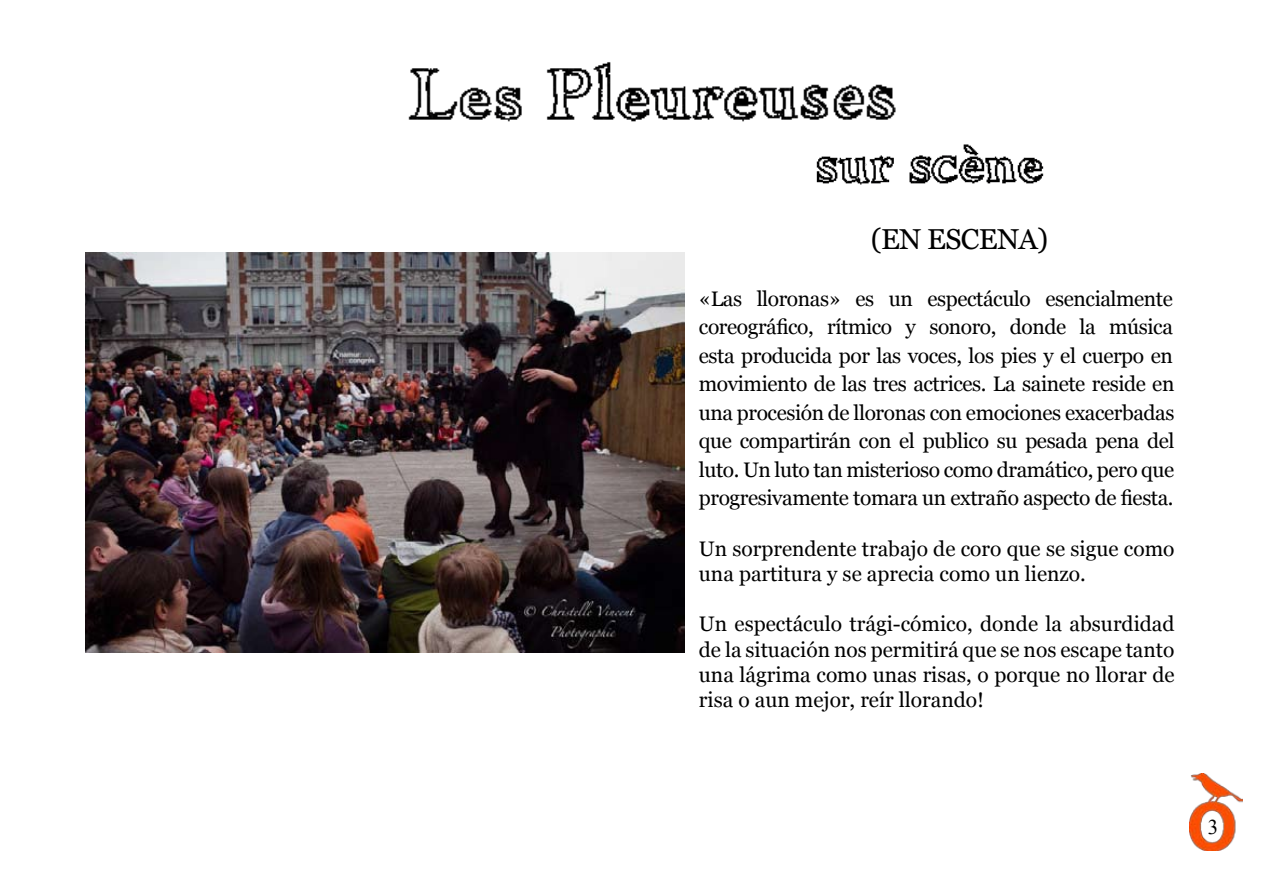
<style>
.page{position:relative;width:1263px;height:893px;background:#fff}
.page>*{position:absolute;margin:0;border:0;box-sizing:border-box;transform-origin:0 0}
.t1{font:28.8px "Georgia";letter-spacing:-.02em;color:#000}
.t2{font:21px/28.5px "Georgia";color:#000;text-align:justify}
.t3{font:21px "Times New Roman";color:#000}
</style>
<div class="page">
<img style="left:816px;top:144px;width:228px;height:41px">
<img style="left:408px;top:62px;width:530px;height:90px">
<img style="left:1189px;top:774px;width:54px;height:77px">
<img style="left:85px;top:252px;width:600px;height:400px">
<h1 class="t1" style="left:871px;top:221px;width:179px">(EN ESCENA)</h1>
<p class="t2" style="left:699px;top:285px;width:477px">«Las lloronas» es un espectáculo esencialmente coreográfico, rítmico y sonoro, donde la música esta producida por las voces, los pies y el cuerpo en movimiento de las tres actrices. La sainete reside en una procesión de lloronas con emociones exacerbadas que compartirán con el publico su pesada pena del luto. Un luto tan misterioso como dramático, pero que progresivamente tomara un extraño aspecto de fiesta.</p>
<p class="t2" style="left:699px;top:536px;width:477px;line-height:25.2px">Un sorprendente trabajo de coro que se sigue como una partitura y se aprecia como un lienzo.</p>
<p class="t2" style="left:699px;top:612px;width:477px;line-height:25.2px">Un espectáculo trági-cómico, donde la absurdidad de la situación nos permitirá que se nos escape tanto una lágrima como unas risas, o porque no llorar de risa o aun mejor, reír llorando!</p>
<p class="t3" style="left:1208px;top:813px;width:12px">3</p>
</div>
